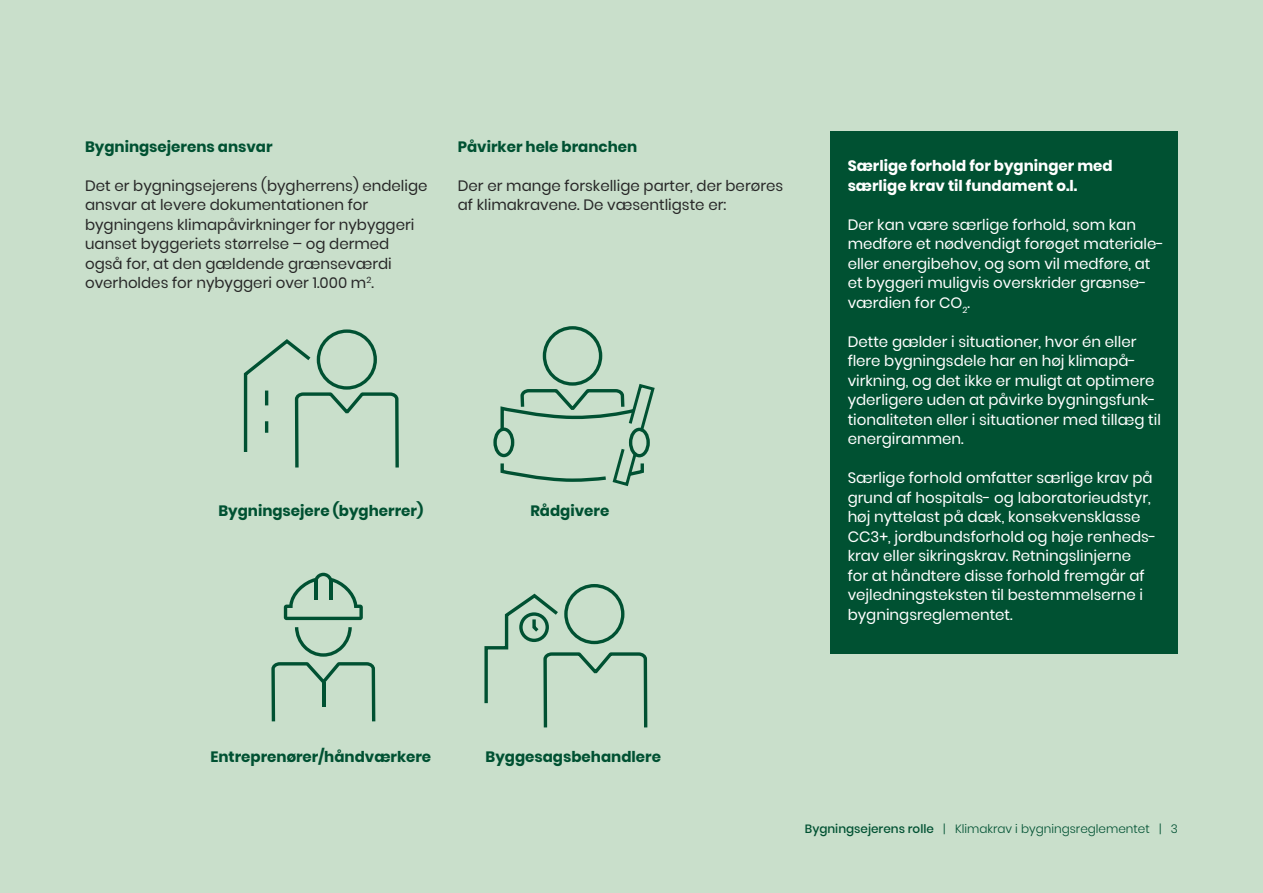
<style>
.page{position:relative;width:1263px;height:893px;background:#c9dfcb}
.page>*{position:absolute;margin:0;border:0;box-sizing:border-box;transform-origin:0 0}
.t1{font:15px/19.5px "Poppins";color:#fff}
.t2{font:15px/19.5px "Poppins";color:#282828}
.t3{font:700 15px "Poppins";color:#005132}
.t4{font:700 15px/19.5px "Poppins";color:#fff}
.t5{font:300 12px "Poppins";color:#005132}
.s1{font-weight:500}
</style>
<div class="page">
<div style="left:831px;top:132px;width:347px;height:522px;background:#005132"></div>
<div style="left:543px;top:326px;width:59px;height:60px;border:3px solid #005132;border-radius:50%"></div>
<div style="left:493px;top:427px;width:21px;height:30px;border:3px solid #005132;border-radius:50%"></div>
<svg style="left:499px;top:447px;width:147px;height:39px"></svg>
<svg style="left:499px;top:382px;width:156px;height:52px"></svg>
<div style="left:629px;top:428px;width:21px;height:29px;border:3px solid #005132;border-radius:50%"></div>
<div style="left:317px;top:329px;width:60px;height:61px;border:3px solid #005132;border-radius:50%"></div>
<svg style="left:243px;top:337px;width:156px;height:131px"></svg>
<svg style="left:271px;top:627px;width:104px;height:94px"></svg>
<svg style="left:284px;top:573px;width:79px;height:47px"></svg>
<hr style="left:322px;top:682px;width:3px;height:24px;background:#005132">
<hr style="left:314px;top:580px;width:4px;height:20px;background:#005132">
<hr style="left:329px;top:580px;width:3px;height:20px;background:#005132">
<div style="left:564px;top:584px;width:60px;height:60px;border:3px solid #005132;border-radius:50%"></div>
<svg style="left:484px;top:591px;width:164px;height:137px"></svg>
<p class="t3" style="left:85px;top:138px;width:189px">Bygningsejerens ansvar</p>
<p class="t2" style="left:85px;top:176px;width:344px">Det er bygningsejerens (bygherrens) endelige ansvar at levere dokumentationen for bygningens klimapåvirkninger for nybyggeri uanset byggeriets størrelse – og dermed også for, at den gældende grænseværdi overholdes for nybyggeri over 1.000 m<sup>2</sup>.</p>
<p class="t3" style="left:458px;top:138px;width:181px">Påvirker hele branchen</p>
<p class="t2" style="left:458px;top:176px;width:327px">Der er mange forskellige parter, der berøres af klimakravene. De væsentligste er:</p>
<p class="t3" style="left:218px;top:502px;width:206px">Bygningsejere (bygherrer)</p>
<p class="t3" style="left:530px;top:502px;width:80px">Rådgivere</p>
<p class="t4" style="left:848px;top:156px;width:267px">Særlige forhold for bygninger med særlige krav til fundament o.l.</p>
<p class="t1" style="left:848px;top:215px;width:318px">Der kan være særlige forhold, som kan medføre et nødvendigt forøget materiale&shy;eller energibehov, og som vil medføre, at et byggeri muligvis overskrider grænse&shy;værdien for CO<sub>2</sub>.</p>
<p class="t1" style="left:848px;top:332px;width:315px">Dette gælder i situationer, hvor én eller flere bygningsdele har en høj klimapå&shy;virkning, og det ikke er muligt at optimere yderligere uden at påvirke bygningsfunk&shy;tionaliteten eller i situationer med tillæg til energirammen.</p>
<p class="t1" style="left:848px;top:468px;width:310px">Særlige forhold omfatter særlige krav på grund af hospitals- og laboratorieudstyr, høj nyttelast på dæk, konsekvensklasse CC3+, jordbundsforhold og høje renheds&shy;krav eller sikringskrav. Retningslinjerne<br>for at håndtere disse forhold fremgår af vejledningsteksten til bestemmelserne i bygningsreglementet.</p>
<p class="t3" style="left:210px;top:748px;width:222px">Entreprenører/håndværkere</p>
<p class="t3" style="left:485px;top:748px;width:177px">Byggesagsbehandlere</p>
<p class="t5" style="left:805px;top:822px;width:374px"><span class="s1">Bygningsejerens rolle</span> | Klimakrav i bygningsreglementet | 3</p>
</div>
